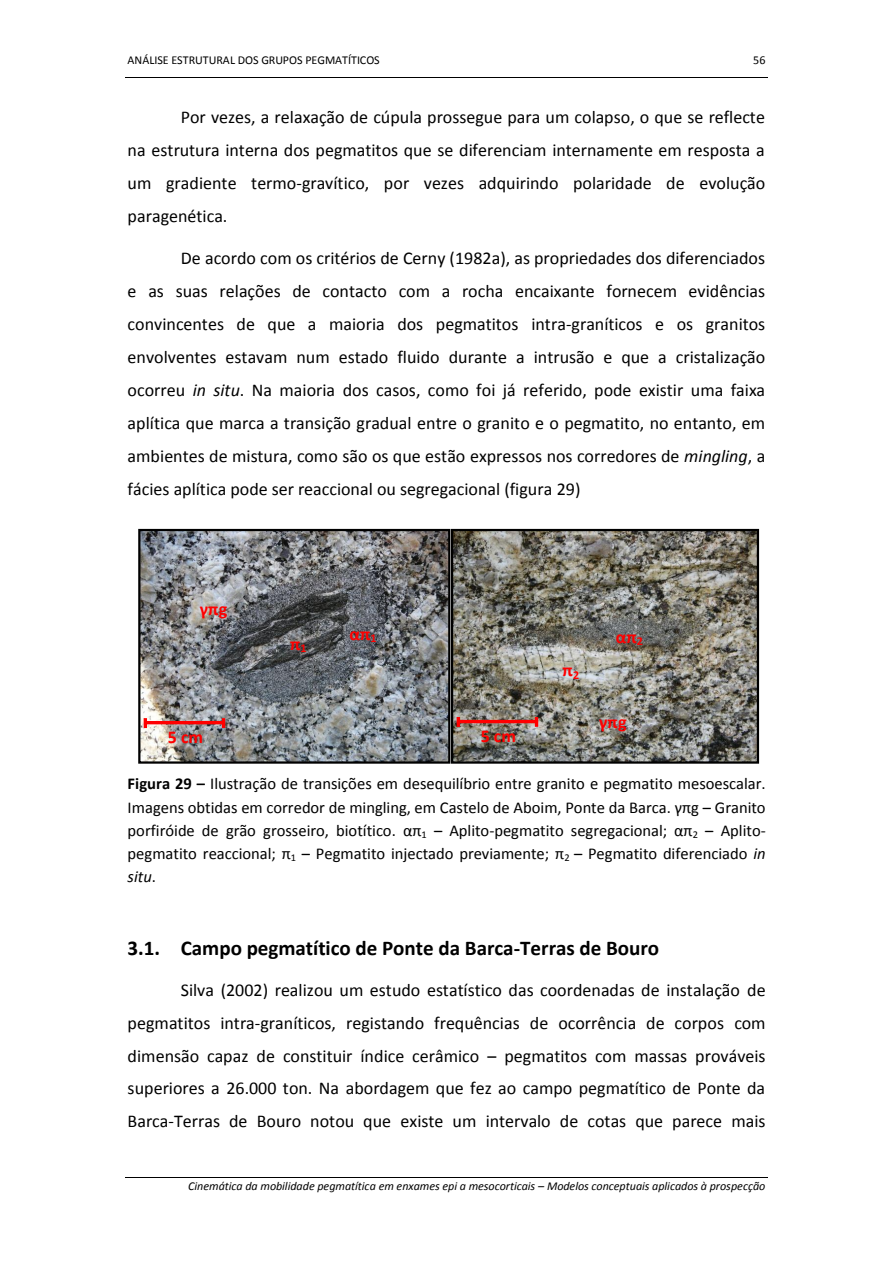
<style>
.page{position:relative;width:893px;height:1263px;background:#fff}
.page>*{position:absolute;margin:0;border:0;box-sizing:border-box;transform-origin:0 0}
.t1{font:700 21px "Calibri";color:#000}
.t2{font:18px/33px "Calibri";color:#000;text-align:justify}
.t3{font:700 18px "Calibri";color:#f00}
.t4{font:16.5px/23.1px "Calibri";color:#000;text-align:justify}
.t5{font:italic 12px "Calibri";letter-spacing:-.005em;color:#000}
.t6{font:12px "Calibri";letter-spacing:-.005em;color:#000}
.s1{font-style:italic}
.s2{font-weight:700}
</style>
<div class="page">
<hr style="left:125px;top:77px;width:643px;height:1px;background:#000">
<hr style="left:125px;top:1177px;width:643px;height:1px;background:#000">
<img style="left:141px;top:532px;width:306px;height:229px">
<div style="left:138px;top:529px;width:312px;height:235px;border:2px solid #000"></div>
<img style="left:454px;top:532px;width:302px;height:229px">
<div style="left:451px;top:529px;width:308px;height:235px;border:2px solid #000"></div>
<img style="left:552px;top:659px;width:45px;height:22px">
<img style="left:279px;top:633px;width:47px;height:21px">
<img style="left:339px;top:623px;width:55px;height:22px">
<img style="left:605px;top:626px;width:55px;height:22px">
<img style="left:189px;top:598px;width:55px;height:22px">
<img style="left:588px;top:711px;width:55px;height:22px">
<hr style="left:146px;top:721px;width:78px;height:3px;background:#f00">
<svg style="left:144px;top:718px;width:3px;height:10px"></svg>
<svg style="left:222px;top:718px;width:3px;height:10px"></svg>
<img style="left:157px;top:725px;width:59px;height:21px">
<hr style="left:458px;top:720px;width:79px;height:3px;background:#f00">
<svg style="left:457px;top:717px;width:3px;height:10px"></svg>
<svg style="left:535px;top:717px;width:3px;height:10px"></svg>
<img style="left:470px;top:724px;width:59px;height:21px">
<p class="t6" style="left:128px;top:55px;width:254px">ANÁLISE ESTRUTURAL DOS GRUPOS PEGMATÍTICOS</p>
<p class="t6" style="left:753px;top:55px;width:14px">56</p>
<p class="t2" style="left:128px;top:102px;width:639px;text-indent:53px">Por vezes, a relaxação de cúpula prossegue para um colapso, o que se reflecte na estrutura interna dos pegmatitos que se diferenciam internamente em resposta a um gradiente termo-gravítico, por vezes adquirindo polaridade de evolução paragenética.</p>
<p class="t2" style="left:128px;top:243px;width:639px;text-indent:53px">De acordo com os critérios de Cerny (1982a), as propriedades dos diferenciados e as suas relações de contacto com a rocha encaixante fornecem evidências convincentes de que a maioria dos pegmatitos intra-graníticos e os granitos envolventes estavam num estado fluido durante a intrusão e que a cristalização ocorreu <span class="s1">in situ</span>. Na maioria dos casos, como foi já referido, pode existir uma faixa aplítica que marca a transição gradual entre o granito e o pegmatito, no entanto, em ambientes de mistura, como são os que estão expressos nos corredores de <span class="s1">mingling</span>, a fácies aplítica pode ser reaccional ou segregacional (figura 29)</p>
<p class="t3" style="left:200px;top:601px;width:29px">γπg</p>
<p class="t3" style="left:290px;top:636px;width:18px">π<sub>1</sub></p>
<p class="t3" style="left:349px;top:626px;width:29px">απ<sub>1</sub></p>
<p class="t3" style="left:616px;top:630px;width:29px">απ<sub>2</sub></p>
<p class="t3" style="left:563px;top:663px;width:18px">π<sub>2</sub></p>
<p class="t3" style="left:168px;top:729px;width:37px">5 cm</p>
<p class="t3" style="left:481px;top:728px;width:37px">5 cm</p>
<p class="t3" style="left:599px;top:714px;width:29px">γπg</p>
<p class="t4" style="left:128px;top:774px;width:640px"><span class="s2">Figura 29 –</span> Ilustração de transições em desequilíbrio entre granito e pegmatito mesoescalar.<br>Imagens obtidas em corredor de mingling, em Castelo de Aboim, Ponte da Barca. γπg – Granito porfiróide de grão grosseiro, biotítico. απ<sub>1</sub> – Aplito-pegmatito segregacional; απ<sub>2</sub> – Aplito&shy;pegmatito reaccional; π<sub>1</sub> – Pegmatito injectado previamente; π<sub>2</sub> – Pegmatito diferenciado <span class="s1">in situ</span>.</p>
<h2 class="t1" style="left:128px;top:939px;width:533px">3.1. Campo pegmatítico de Ponte da Barca-Terras de Bouro</h2>
<p class="t2" style="left:128px;top:975px;width:640px;text-indent:53px">Silva (2002) realizou um estudo estatístico das coordenadas de instalação de pegmatitos intra-graníticos, registando frequências de ocorrência de corpos com dimensão capaz de constituir índice cerâmico – pegmatitos com massas prováveis superiores a 26.000 ton. Na abordagem que fez ao campo pegmatítico de Ponte da Barca-Terras de Bouro notou que existe um intervalo de cotas que parece mais</p>
<p class="t5" style="left:188px;top:1181px;width:579px">Cinemática da mobilidade pegmatítica em enxames epi a mesocorticais – Modelos conceptuais aplicados à prospecção</p>
</div>
